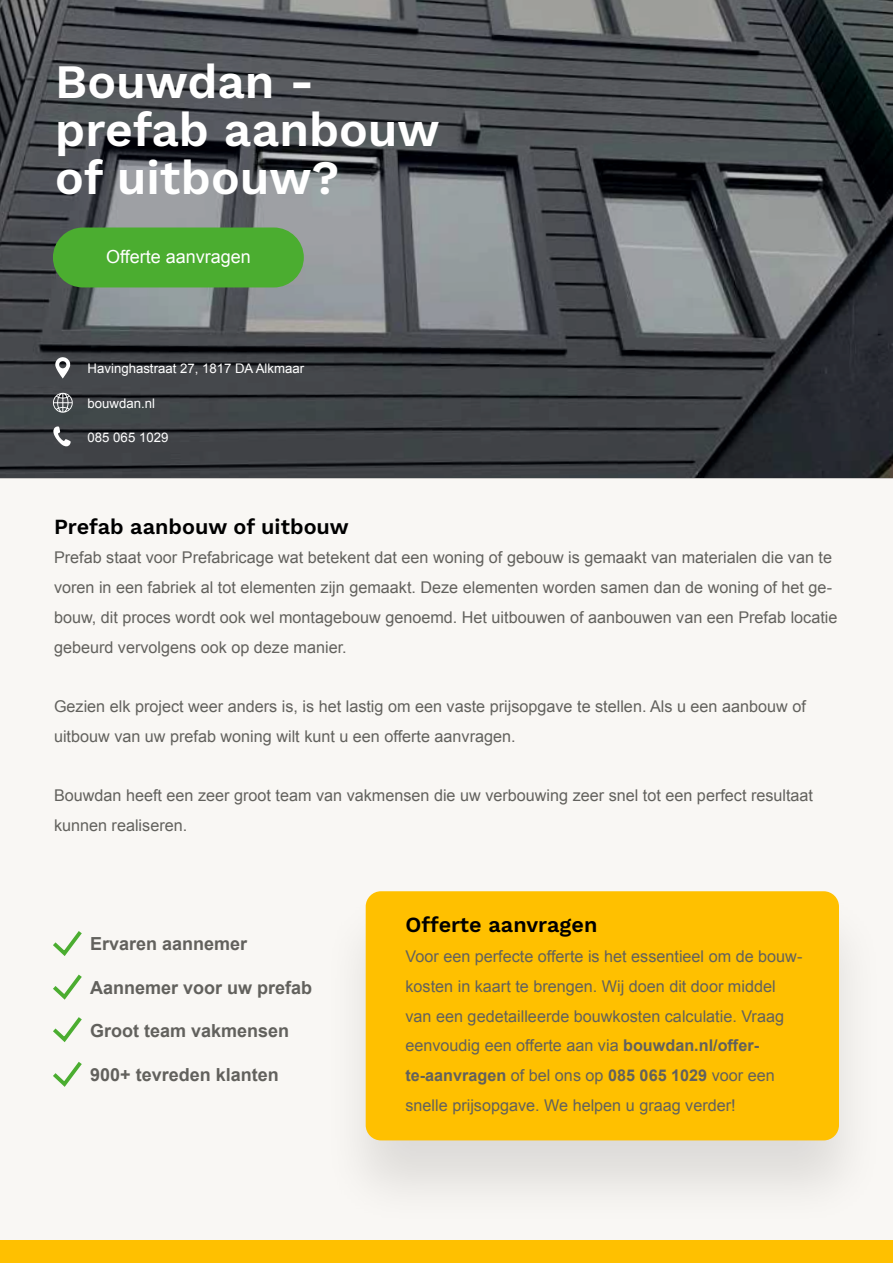
<style>
.page{position:relative;width:893px;height:1263px;background:#fff}
.page>*{position:absolute;margin:0;border:0;box-sizing:border-box;transform-origin:0 0}
.t1{font:600 48px/48px "Work Sans";color:#fff}
.t2{font:600 21.6px "Work Sans";color:#000}
.t3{font:700 18px "Arial";color:#62615d}
.t4{font:18px "Arial";color:#fff}
.t5{font:16.2px/29.7px "Arial";color:#62615d}
.t6{font:13.2px "Arial";color:#fff}
.s1{font-weight:700}
</style>
<div class="page">
<div style="left:0;top:478px;width:893px;height:764px;background:#f9f7f4"></div>
<div style="left:0;top:1241px;width:893px;height:22px;background:#ffc000"></div>
<svg style="left:0;top:0;width:893px;height:478px;background:#4e5255"></svg>
<svg style="left:53px;top:426px;width:18px;height:20px"></svg>
<svg style="left:53px;top:393px;width:20px;height:20px"></svg>
<div style="left:53px;top:227px;width:251px;height:60px;background:#4bad30;border-radius:30px"></div>
<svg style="left:55px;top:357px;width:15px;height:21px"></svg>
<svg style="left:53px;top:931px;width:29px;height:25px"></svg>
<svg style="left:53px;top:974px;width:29px;height:26px"></svg>
<svg style="left:53px;top:1017px;width:29px;height:25px"></svg>
<svg style="left:53px;top:1062px;width:29px;height:25px"></svg>
<div style="left:320px;top:886px;width:568px;height:344px;background:#000;opacity:.11"></div>
<div style="left:366px;top:891px;width:473px;height:249px;background:#ffc000;border-radius:15px"></div>
<h1 class="t1" style="left:55px;top:56px;width:386px">Bouwdan - prefab aanbouw of uitbouw?</h1>
<p class="t4" style="left:106px;top:245px;width:146px">Offerte aanvragen</p>
<p class="t6" style="left:88px;top:360px;width:218px">Havinghastraat 27, 1817 DA Alkmaar</p>
<p class="t6" style="left:88px;top:394px;width:69px">bouwdan.nl</p>
<p class="t6" style="left:88px;top:429px;width:82px">085 065 1029</p>
<h2 class="t2" style="left:54px;top:510px;width:296px">Prefab aanbouw of uitbouw</h2>
<p class="t5" style="left:54px;top:543px;width:785px">Prefab staat voor Prefabricage wat betekent dat een woning of gebouw is gemaakt van materialen die van te voren in een fabriek al tot elementen zijn gemaakt. Deze elementen worden samen dan de woning of het ge&shy;bouw, dit proces wordt ook wel montagebouw genoemd. Het uitbouwen of aanbouwen van een Prefab locatie gebeurd vervolgens ook op deze manier.</p>
<p class="t5" style="left:54px;top:692px;width:753px">Gezien elk project weer anders is, is het lastig om een vaste prijsopgave te stellen. Als u een aanbouw of uitbouw van uw prefab woning wilt kunt u een offerte aanvragen.</p>
<p class="t5" style="left:54px;top:781px;width:761px">Bouwdan heeft een zeer groot team van vakmensen die uw verbouwing zeer snel tot een perfect resultaat kunnen realiseren.</p>
<p class="t3" style="left:90px;top:932px;width:159px">Ervaren aannemer</p>
<p class="t3" style="left:90px;top:975px;width:224px">Aannemer voor uw prefab</p>
<p class="t3" style="left:90px;top:1019px;width:201px">Groot team vakmensen</p>
<p class="t3" style="left:90px;top:1062px;width:190px">900+ tevreden klanten</p>
<h2 class="t2" style="left:405px;top:909px;width:193px">Offerte aanvragen</h2>
<p class="t5" style="left:405px;top:942px;width:398px">Voor een perfecte offerte is het essentieel om de bouw&shy;kosten in kaart te brengen. Wij doen dit door middel van een gedetailleerde bouwkosten calculatie. Vraag eenvoudig een offerte aan via <span class="s1">bouwdan.nl/offer&shy;te-aanvragen</span> of bel ons op <span class="s1">085 065 1029</span> voor een snelle prijsopgave. We helpen u graag verder!</p>
</div>
